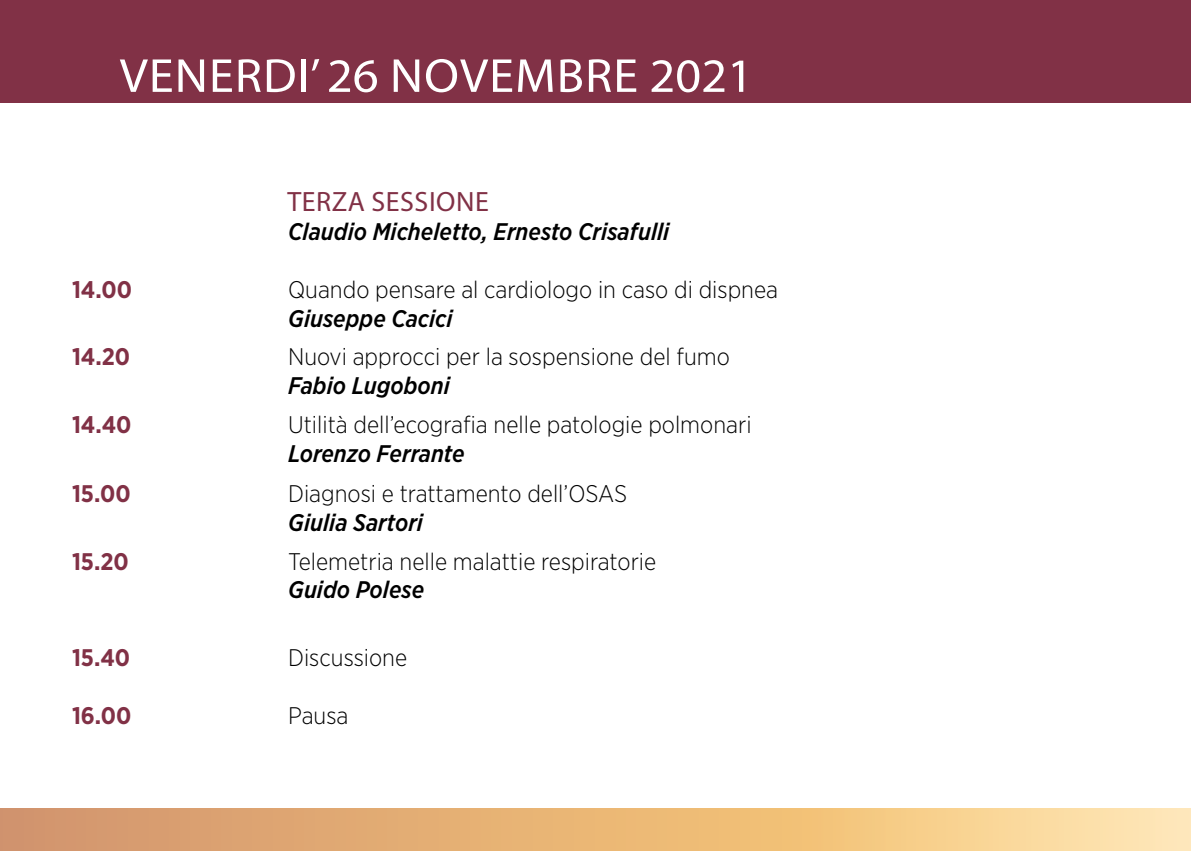
<style>
.page{position:relative;width:1191px;height:851px;background:#fff}
.page>*{position:absolute;margin:0;border:0;box-sizing:border-box;transform-origin:0 0}
.t1{font:48px "Myriad Pro";letter-spacing:.02em;color:#fff;scale:1.05 1}
.t2{font:28px "Myriad Pro";letter-spacing:.02em;color:#813146}
.t3{font:300 24px "Gotham Narrow";color:#000}
.t4{font:italic 500 24px "Gotham Narrow";color:#000}
.t5{font:700 24px "Gotham Narrow";color:#813146}
</style>
<div class="page">
<div style="left:0;top:0;width:1191px;height:102px;background:#813146"></div>
<svg style="left:0;top:808px;width:1191px;height:42px;background:#e9b97f"></svg>
<h1 class="t1" style="left:120px;top:46px;width:605px">VENERDI’ 26 NOVEMBRE 2021</h1>
<p class="t2" style="left:287px;top:184px;width:203px">TERZA SESSIONE</p>
<p class="t4" style="left:288px;top:216px;width:383px">Claudio Micheletto, Ernesto Crisafulli</p>
<p class="t5" style="left:72px;top:274px;width:61px">14.00</p>
<p class="t3" style="left:288px;top:274px;width:491px">Quando pensare al cardiologo in caso di dispnea</p>
<p class="t4" style="left:288px;top:303px;width:166px">Giuseppe Cacici</p>
<p class="t5" style="left:72px;top:341px;width:60px">14.20</p>
<p class="t3" style="left:288px;top:342px;width:443px">Nuovi approcci per la sospensione del fumo</p>
<p class="t4" style="left:288px;top:370px;width:163px">Fabio Lugoboni</p>
<p class="t5" style="left:72px;top:409px;width:61px">14.40</p>
<p class="t3" style="left:288px;top:410px;width:465px">Utilità dell’ecografia nelle patologie polmonari</p>
<p class="t4" style="left:288px;top:438px;width:178px">Lorenzo Ferrante</p>
<p class="t5" style="left:72px;top:478px;width:60px">15.00</p>
<p class="t3" style="left:288px;top:478px;width:341px">Diagnosi e trattamento dell’OSAS</p>
<p class="t4" style="left:288px;top:507px;width:136px">Giulia Sartori</p>
<p class="t5" style="left:72px;top:545px;width:58px">15.20</p>
<p class="t3" style="left:288px;top:546px;width:370px">Telemetria nelle malattie respiratorie</p>
<p class="t4" style="left:288px;top:574px;width:138px">Guido Polese</p>
<p class="t5" style="left:72px;top:642px;width:60px">15.40</p>
<p class="t3" style="left:288px;top:643px;width:121px">Discussione</p>
<p class="t5" style="left:72px;top:699px;width:61px">16.00</p>
<p class="t3" style="left:288px;top:700px;width:62px">Pausa</p>
</div>
